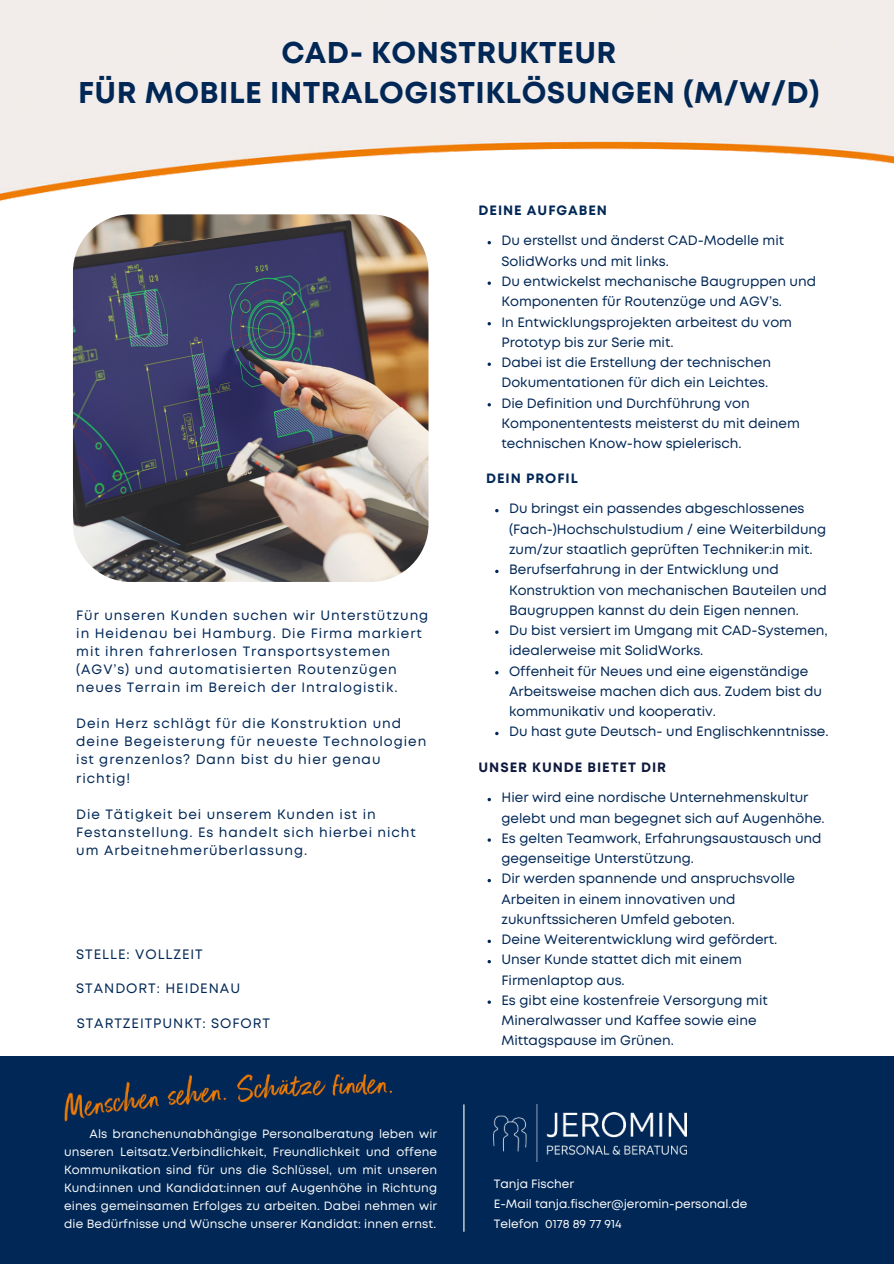
<style>
.page{position:relative;width:894px;height:1264px;background:#fff}
.page>*{position:absolute;margin:0;border:0;box-sizing:border-box;transform-origin:0 0}
.t1{font:700 30px/39.3px "Mont";letter-spacing:.015em;color:#002755;text-align:center}
.t2{font:13.65px "Mont";letter-spacing:.07em;color:#002755}
.t3{font:13.5px/20.2px "Mont";color:#002755}
.t4{font:13.5px/18px "Mont";letter-spacing:.07em;color:#002755}
.t5{font:700 13.5px "Mont";letter-spacing:.07em;color:#002755}
.t6{font:700 13.5px "Mont";letter-spacing:.07em;color:#0e1a3d}
.t7{font:12px/18px "Mont";letter-spacing:.01em;color:#fafafa;text-align:justify}
.t8{font:12px/20px "Mont";color:#fff}
</style>
<div class="page">
<div style="left:0;top:1056px;width:893px;height:207px;background:#002755"></div>
<hr style="left:463px;top:1104px;width:1px;height:127px;background:#fff">
<div style="left:0;top:0;width:893px;height:6px;background:#f2ecea"></div>
<img style="left:0;top:6px;width:893px;height:195px">
<img style="left:73px;top:214px;width:356px;height:368px">
<img style="left:64px;top:1074px;width:327px;height:47px">
<img style="left:493px;top:1104px;width:193px;height:57px">
<svg style="left:487px;top:241px;width:4px;height:3px"></svg>
<svg style="left:487px;top:281px;width:4px;height:4px"></svg>
<svg style="left:487px;top:322px;width:4px;height:3px"></svg>
<svg style="left:487px;top:362px;width:4px;height:4px"></svg>
<svg style="left:487px;top:403px;width:4px;height:3px"></svg>
<svg style="left:487px;top:797px;width:4px;height:4px"></svg>
<svg style="left:487px;top:878px;width:4px;height:4px"></svg>
<svg style="left:487px;top:939px;width:4px;height:4px"></svg>
<svg style="left:487px;top:960px;width:4px;height:3px"></svg>
<svg style="left:495px;top:630px;width:3px;height:4px"></svg>
<h1 class="t1" style="left:78px;top:33px;width:743px">CAD- KONSTRUKTEUR<br>FÜR MOBILE INTRALOGISTIKLÖSUNGEN (M/W/D)</h1>
<p class="t4" style="left:76px;top:606px;width:353px">Für unseren Kunden suchen wir Unterstützung in Heidenau bei Hamburg. Die Firma markiert mit ihren fahrerlosen Transportsystemen (AGV’s) und automatisierten Routenzügen neues Terrain im Bereich der Intralogistik.</p>
<p class="t4" style="left:76px;top:714px;width:351px">Dein Herz schlägt für die Konstruktion und deine Begeisterung für neueste Technologien ist grenzenlos? Dann bist du hier genau richtig!</p>
<p class="t4" style="left:76px;top:804px;width:341px">Die Tätigkeit bei unserem Kunden ist in<br>Festanstellung. Es handelt sich hierbei nicht um Arbeitnehmerüberlassung.</p>
<p class="t2" style="left:76px;top:945px;width:128px">STELLE: VOLLZEIT</p>
<p class="t2" style="left:76px;top:979px;width:165px">STANDORT: HEIDENAU</p>
<p class="t2" style="left:77px;top:1014px;width:195px">STARTZEITPUNKT: SOFORT</p>
<p class="t7" style="left:64px;top:1124px;width:374px;text-indent:25px">Als branchenunabhängige Personalberatung leben wir unseren Leitsatz.Verbindlichkeit, Freundlichkeit und offene Kommunikation sind für uns die Schlüssel, um mit unseren Kund:innen und Kandidat:innen auf Augenhöhe in Richtung eines gemeinsamen Erfolges zu arbeiten. Dabei nehmen wir die Bedürfnisse und Wünsche unserer Kandidat: innen ernst.</p>
<p class="t5" style="left:478px;top:202px;width:130px">DEINE AUFGABEN</p>
<p class="t3" style="left:501px;top:231px;width:316px">Du erstellst und änderst CAD-Modelle mit SolidWorks und mit links.<br>Du entwickelst mechanische Baugruppen und Komponenten für Routenzüge und AGV’s.<br>In Entwicklungsprojekten arbeitest du vom Prototyp bis zur Serie mit.<br>Dabei ist die Erstellung der technischen Dokumentationen für dich ein Leichtes.<br>Die Definition und Durchführung von Komponententests meisterst du mit deinem technischen Know-how spielerisch.</p>
<p class="t5" style="left:486px;top:470px;width:93px">DEIN PROFIL</p>
<p class="t3" style="left:509px;top:498px;width:321px">Du bringst ein passendes abgeschlossenes (Fach-)Hochschulstudium / eine Weiterbildung zum/zur staatlich geprüften Techniker:in mit.<br>Berufserfahrung in der Entwicklung und Konstruktion von mechanischen Bauteilen und Baugruppen kannst du dein Eigen nennen.<br>Du bist versiert im Umgang mit CAD-Systemen, idealerweise mit SolidWorks.<br>Offenheit für Neues und eine eigenständige Arbeitsweise machen dich aus. Zudem bist du kommunikativ und kooperativ.<br>Du hast gute Deutsch- und Englischkenntnisse.</p>
<p class="t6" style="left:478px;top:758px;width:189px">UNSER KUNDE BIETET DIR</p>
<p class="t3" style="left:501px;top:787px;width:324px">Hier wird eine nordische Unternehmenskultur gelebt und man begegnet sich auf Augenhöhe.<br>Es gelten Teamwork, Erfahrungsaustausch und gegenseitige Unterstützung.<br>Dir werden spannende und anspruchsvolle Arbeiten in einem innovativen und zukunftssicheren Umfeld geboten.<br>Deine Weiterentwicklung wird gefördert.<br>Unser Kunde stattet dich mit einem Firmenlaptop aus.<br>Es gibt eine kostenfreie Versorgung mit Mineralwasser und Kaffee sowie eine Mittagspause im Grünen.</p>
<p class="t8" style="left:493px;top:1173px;width:255px">Tanja Fischer<br>E-Mail tanja.fischer@jeromin-personal.de<br>Telefon 0178 89 77 914</p>
</div>
